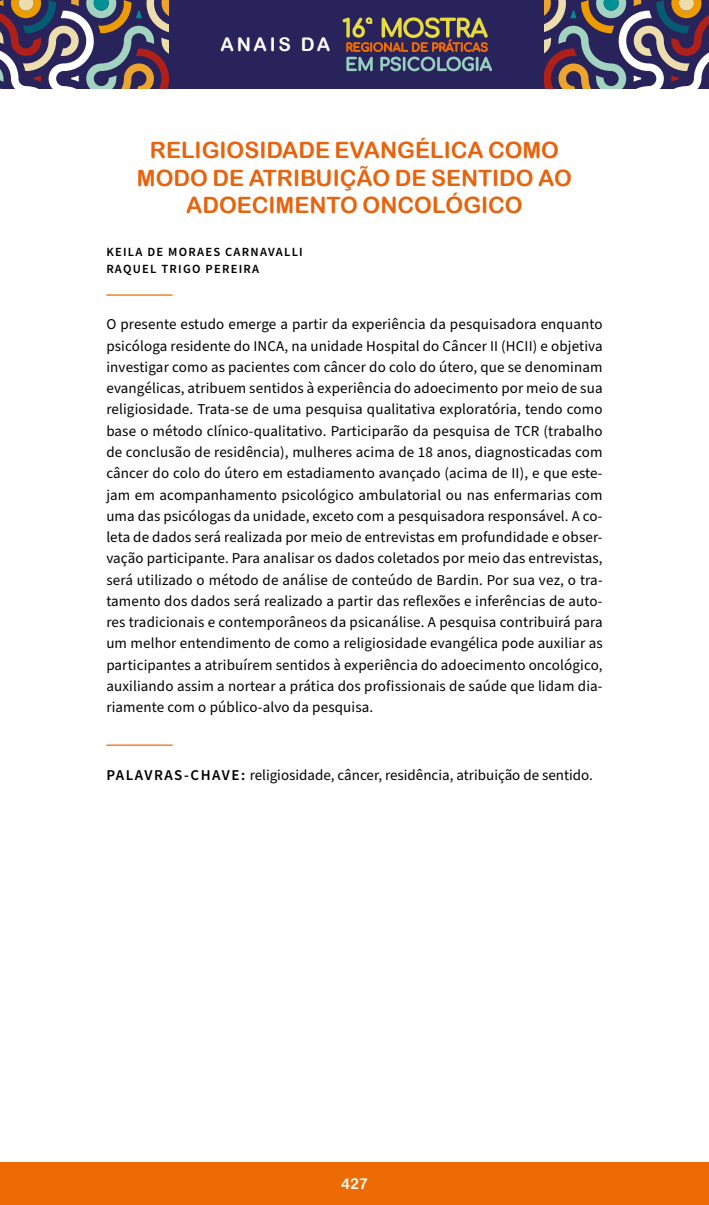
<style>
.page{position:relative;width:709px;height:1205px;background:#fff}
.page>*{position:absolute;margin:0;border:0;box-sizing:border-box;transform-origin:0 0}
.t1{font:22.5px/27.5px "Arial Rounded MT Bold";color:#e7630c;text-align:center}
.t2{font:18.75px "Arial Rounded MT Bold";letter-spacing:.15em;color:#fff}
.t3{font:15px/21.2px "Source Sans Pro";color:#000;text-align:justify}
.t4{font:15px "Arial Rounded MT Bold";color:#fff}
.t5{font:600 12.5px/17.5px "Source Sans Pro";letter-spacing:.1em;color:#000}
.s1{font-weight:600}
</style>
<div class="page">
<div style="left:0;top:1162px;width:709px;height:43px;background:#ed6b05"></div>
<svg style="left:1px;top:0;width:708px;height:89px;background:#504765"></svg>
<hr style="left:106px;top:294px;width:67px;height:2px;background:#ed6b05">
<hr style="left:106px;top:744px;width:67px;height:2px;background:#ed6b05">
<p class="t2" style="left:220px;top:33px;width:111px">ANAIS DA</p>
<h1 class="t1" style="left:137px;top:136px;width:436px">RELIGIOSIDADE EVANGÉLICA COMO<br>MODO DE ATRIBUIÇÃO DE SENTIDO AO<br>ADOECIMENTO ONCOLÓGICO</h1>
<p class="t5" style="left:106px;top:243px;width:198px">KEILA DE MORAES CARNAVALLI<br>RAQUEL TRIGO PEREIRA</p>
<p class="t3" style="left:106px;top:314px;width:498px">O presente estudo emerge a partir da experiência da pesquisadora enquanto psicóloga residente do INCA, na unidade Hospital do Câncer II (HCII) e objetiva investigar como as pacientes com câncer do colo do útero, que se denominam evangélicas, atribuem sentidos à experiência do adoecimento por meio de sua religiosidade. Trata-se de uma pesquisa qualitativa exploratória, tendo como base o método clínico-qualitativo. Participarão da pesquisa de TCR (trabalho de conclusão de residência), mulheres acima de 18 anos, diagnosticadas com câncer do colo do útero em estadiamento avançado (acima de II), e que este&shy;jam em acompanhamento psicológico ambulatorial ou nas enfermarias com uma das psicólogas da unidade, exceto com a pesquisadora responsável. A co&shy;leta de dados será realizada por meio de entrevistas em profundidade e obser&shy;vação participante. Para analisar os dados coletados por meio das entrevistas, será utilizado o método de análise de conteúdo de Bardin. Por sua vez, o tra&shy;tamento dos dados será realizado a partir das reflexões e inferências de auto&shy;res tradicionais e contemporâneos da psicanálise. A pesquisa contribuirá para um melhor entendimento de como a religiosidade evangélica pode auxiliar as participantes a atribuírem sentidos à experiência do adoecimento oncológico, auxiliando assim a nortear a prática dos profissionais de saúde que lidam dia&shy;riamente com o público-alvo da pesquisa.</p>
<p class="t3" style="left:106px;top:764px;width:488px"><span class="s1">PALAVRAS-CHAVE:</span> religiosidade, câncer, residência, atribuição de sentido.</p>
<p class="t4" style="left:341px;top:1175px;width:28px">427</p>
</div>
